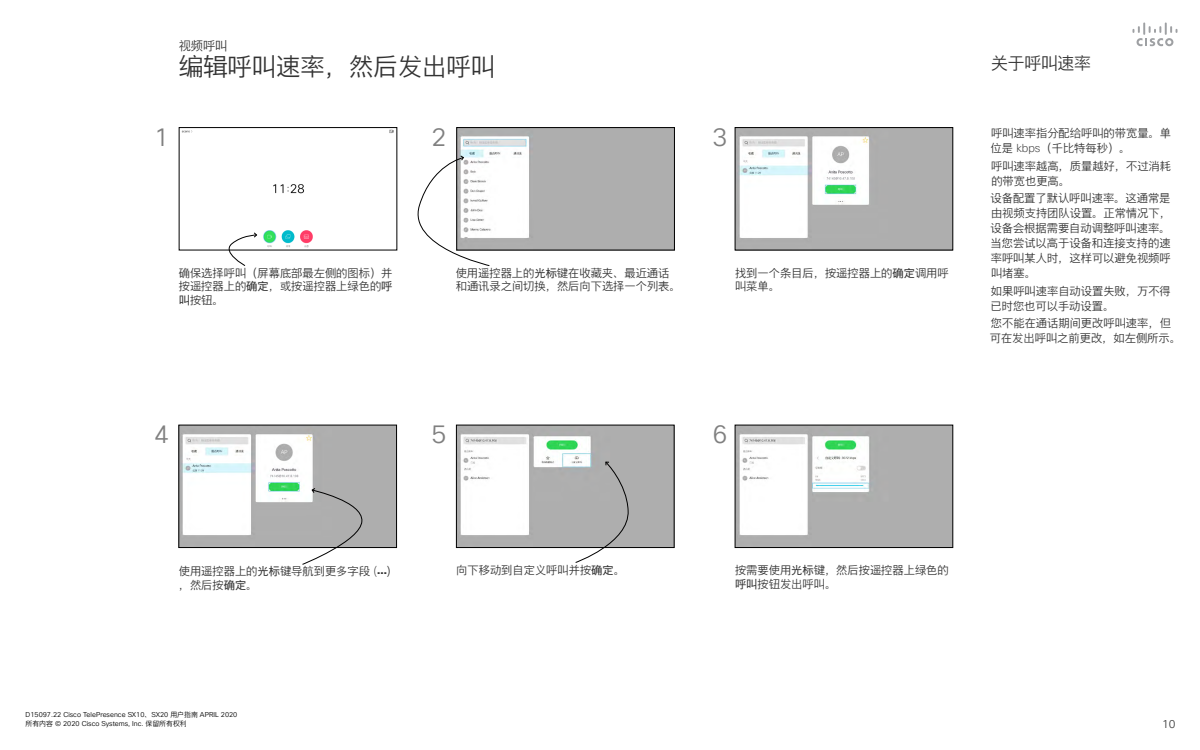
<style>
.page{position:relative;width:1200px;height:750px;background:#fff}
.page>*{position:absolute;margin:0;border:0;box-sizing:border-box;transform-origin:0 0}
.t1{font:25px "Cisco Sans CHS Light";color:#808080}
.Subhead1{font:24.31px "Cisco Sans CHS Light";color:#333}
.Right_Column_About_h{font:16.88px "Cisco Sans CHS Light";letter-spacing:-.015em;color:#333}
.Small_chapter_runnin{font:12.19px "Cisco Sans CHS Light";color:#333}
.Body{font:11.25px/15px "Cisco Sans CHS Light";color:#333}
.CartoonAnnotation{font:11.25px/13.5px "Cisco Sans CHS Light";color:#333}
.t2{font:11.25px "Cisco Sans CHS Light";color:#3d3d3d}
.t3{font:6.88px/8.2px "Cisco Sans CHS Light";color:#000}
.s1{font-family:"Cisco Sans CHS"}
.s2{font-family:"Cisco Sans";font-weight:200}
.s3{font-family:"Cisco Sans CHS Bold"}
</style>
<div class="page">
<svg style="left:1132px;top:22px;width:46px;height:24px"></svg>
<img style="left:181px;top:129px;width:213px;height:119px">
<div style="left:179px;top:127px;width:218px;height:123px;border:1px solid #000"></div>
<img style="left:181px;top:427px;width:214px;height:119px">
<div style="left:179px;top:425px;width:218px;height:123px;border:1px solid #000"></div>
<img style="left:459px;top:129px;width:214px;height:119px">
<div style="left:457px;top:127px;width:218px;height:123px;border:1px solid #000"></div>
<img style="left:737px;top:129px;width:214px;height:119px">
<div style="left:735px;top:127px;width:218px;height:123px;border:1px solid #000"></div>
<img style="left:737px;top:427px;width:214px;height:119px">
<div style="left:735px;top:425px;width:218px;height:123px;border:1px solid #000"></div>
<img style="left:458px;top:427px;width:214px;height:119px">
<div style="left:456px;top:425px;width:218px;height:123px;border:1px solid #000"></div>
<svg style="left:221px;top:232px;width:36px;height:34px"></svg>
<svg style="left:417px;top:155px;width:73px;height:111px"></svg>
<svg style="left:302px;top:488px;width:62px;height:77px"></svg>
<svg style="left:575px;top:462px;width:55px;height:101px;background:#b4b4b4"></svg>
<h2 class="Small_chapter_runnin" style="left:179px;top:38px;width:50px">视频呼叫</h2>
<h1 class="Subhead1" style="left:179px;top:51px;width:318px">编辑呼叫速率，然后发出呼叫</h1>
<p class="t1" style="left:154px;top:121px;width:17px">1</p>
<p class="t1" style="left:432px;top:121px;width:16px">2</p>
<p class="t1" style="left:713px;top:121px;width:16px">3</p>
<p class="CartoonAnnotation" style="left:179px;top:266px;width:215px;text-align:justify">确保选择呼叫（屏幕底部最左侧的图标）并按遥控器上的<span class="s1">确定</span>，或按遥控器上绿色的<span class="s1">呼叫</span>按钮。</p>
<p class="CartoonAnnotation" style="left:456px;top:266px;width:227px">使用遥控器上的<span class="s1">光标</span>键在收藏夹、最近通话和通讯录之间切换，然后向下选择一个列表。</p>
<p class="CartoonAnnotation" style="left:735px;top:266px;width:215px">找到一个条目后，按遥控器上的<span class="s1">确定</span>调用呼叫菜单。</p>
<p class="t1" style="left:154px;top:418px;width:17px">4</p>
<p class="t1" style="left:432px;top:418px;width:16px">5</p>
<p class="t1" style="left:713px;top:418px;width:16px">6</p>
<h2 class="Right_Column_About_h" style="left:991px;top:52px;width:101px">关于呼叫速率</h2>
<p class="Body" style="left:991px;top:125px;width:182px">呼叫速率指分配给呼叫的带宽量。单位是 <span class="s2">kbps</span>（千比特每秒）。</p>
<p class="Body" style="left:991px;top:158px;width:181px">呼叫速率越高，质量越好，不过消耗的带宽也更高。</p>
<p class="Body" style="left:991px;top:191px;width:182px;text-align:justify">设备配置了默认呼叫速率。这通常是由视频支持团队设置。正常情况下，设备会根据需要自动调整呼叫速率。当您尝试以高于设备和连接支持的速率呼叫某人时，这样可以避免视频呼叫堵塞。</p>
<p class="Body" style="left:991px;top:283px;width:182px">如果呼叫速率自动设置失败，万不得已时您也可以手动设置。</p>
<p class="Body" style="left:990px;top:316px;width:193px">您不能在通话期间更改呼叫速率，但可在发出呼叫之前更改，如左侧所示。</p>
<p class="CartoonAnnotation" style="left:179px;top:564px;width:214px">使用遥控器上的<span class="s1">光标</span>键导航到更多字段 <span class="s2">(</span><span class="s3">...</span>)，然后按<span class="s1">确定</span>。</p>
<p class="CartoonAnnotation" style="left:456px;top:564px;width:170px">向下移动到自定义呼叫并按<span class="s1">确定</span>。</p>
<p class="CartoonAnnotation" style="left:735px;top:564px;width:215px">按需要使用<span class="s1">光标</span>键，然后按遥控器上绿色的<span class="s1">呼叫</span>按钮发出呼叫。</p>
<p class="t3" style="left:26px;top:711px;width:213px">D15097.22 Cisco TelePresence SX10、SX20 用户指南 APRIL 2020所有内容 © 2020 Cisco Systems, Inc. 保留所有权利</p>
<p class="t2" style="left:1162px;top:716px;width:15px">10</p>
</div>
